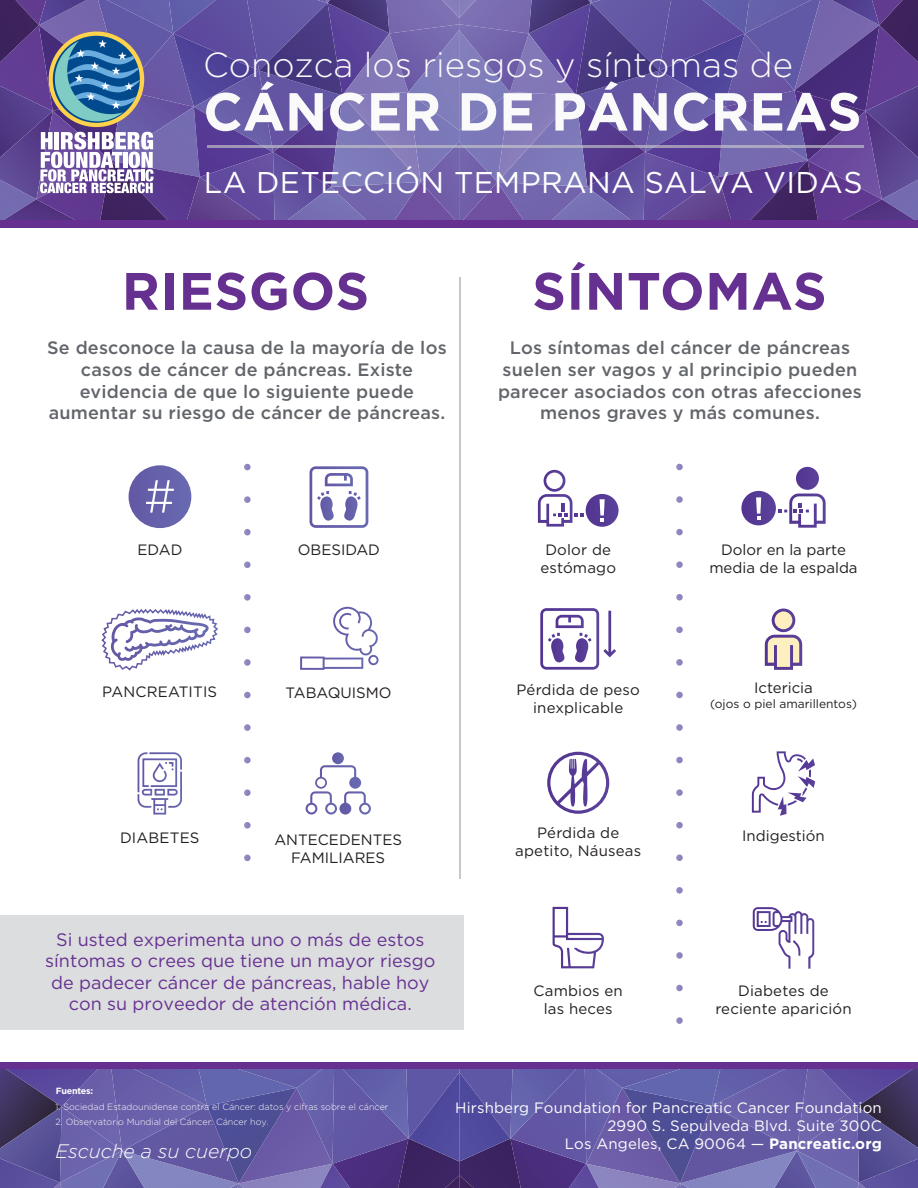
<style>
.page{position:relative;width:918px;height:1188px;background:#fff}
.page>*{position:absolute;margin:0;border:0;box-sizing:border-box;transform-origin:0 0}
.t1{font:700 53.55px "Gotham";color:#fafafa}
.t2{font:700 52.5px "Gotham";letter-spacing:.01em;color:#663091}
.t3{font:300 34.65px "Gotham";color:#fafafa}
.t4{font:30px "Gotham";letter-spacing:.01em;color:#fff}
.t5{font:italic 300 19.5px "Gotham";color:#fff}
.t6{font:500 18px/21.6px "Gotham";letter-spacing:.01em;color:#62656a;text-align:center}
.t7{font:18px/21.6px "Gotham";color:#663091;text-align:center}
.t8{font:15px/18px "Gotham";letter-spacing:.01em;color:#231f20;text-align:center}
.t9{font:15px/18px "Gotham";letter-spacing:.01em;color:#fff;text-align:right}
.t10{font:12px "Gotham";color:#231f20}
.t11{font:300 9px "Gotham";color:#fcfcfc}
.t12{font:700 9px "Gotham";letter-spacing:-.03em;color:#fcfcfc}
.s1{font-weight:700}
</style>
<div class="page">
<svg style="left:0;top:1068px;width:918px;height:120px;background:#60579e"></svg>
<div style="left:0;top:220px;width:918px;height:8px;background:#663091"></div>
<div style="left:0;top:1062px;width:918px;height:6px;background:#663091"></div>
<div style="left:0;top:915px;width:464px;height:114px;background:#dcdddf"></div>
<hr style="left:460px;top:278px;width:1px;height:601px;background:#c7c8ca">
<svg style="left:0;top:0;width:918px;height:220px;background:#685aa0"></svg>
<svg style="left:244px;top:464px;width:7px;height:397px"></svg>
<svg style="left:676px;top:464px;width:7px;height:560px"></svg>
<div style="left:796px;top:467px;width:23px;height:23px;background:#573c96;border-radius:11px"></div>
<div style="left:741px;top:491px;width:35px;height:34px;background:#573c97;border-radius:17px"></div>
<svg style="left:756px;top:497px;width:5px;height:23px"></svg>
<svg style="left:778px;top:494px;width:48px;height:34px"></svg>
<svg style="left:586px;top:494px;width:33px;height:33px"></svg>
<svg style="left:600px;top:499px;width:5px;height:22px"></svg>
<svg style="left:538px;top:470px;width:45px;height:57px"></svg>
<svg style="left:540px;top:608px;width:76px;height:62px"></svg>
<svg style="left:553px;top:907px;width:51px;height:61px"></svg>
<svg style="left:547px;top:752px;width:62px;height:62px"></svg>
<svg style="left:300px;top:606px;width:79px;height:64px"></svg>
<svg style="left:101px;top:608px;width:117px;height:63px"></svg>
<svg style="left:310px;top:466px;width:58px;height:62px"></svg>
<div style="left:129px;top:465px;width:62px;height:63px;background:#6661ab;border-radius:31px"></div>
<svg style="left:146px;top:480px;width:28px;height:33px"></svg>
<svg style="left:306px;top:752px;width:65px;height:63px"></svg>
<svg style="left:138px;top:752px;width:44px;height:63px"></svg>
<svg style="left:765px;top:609px;width:37px;height:61px"></svg>
<svg style="left:753px;top:907px;width:61px;height:62px"></svg>
<svg style="left:752px;top:751px;width:63px;height:65px"></svg>
<h3 class="t3" style="left:203px;top:43px;width:591px">Conozca los riesgos y síntomas de</h3>
<h1 class="t1" style="left:203px;top:76px;width:660px">CÁNCER DE PÁNCREAS</h1>
<h3 class="t4" style="left:204px;top:163px;width:660px">LA DETECCIÓN TEMPRANA SALVA VIDAS</h3>
<h2 class="t2" style="left:122px;top:256px;width:249px">RIESGOS</h2>
<h2 class="t2" style="left:532px;top:256px;width:296px">SÍNTOMAS</h2>
<p class="t6" style="left:47px;top:337px;width:401px">Se desconoce la causa de la mayoría de los casos de cáncer de páncreas. Existe evidencia de que lo siguiente puede aumentar su riesgo de cáncer de páncreas.</p>
<p class="t6" style="left:498px;top:337px;width:365px">Los síntomas del cáncer de páncreas suelen ser vagos y al principio pueden parecer asociados con otras afecciones menos graves y más comunes.</p>
<p class="t8" style="left:137px;top:540px;width:47px">EDAD</p>
<p class="t8" style="left:298px;top:540px;width:84px">OBESIDAD</p>
<p class="t8" style="left:102px;top:683px;width:116px">PANCREATITIS</p>
<p class="t8" style="left:285px;top:683px;width:108px">TABAQUISMO</p>
<p class="t8" style="left:540px;top:540px;width:77px">Dolor de estómago</p>
<p class="t8" style="left:516px;top:681px;width:125px">Pérdida de peso inexplicable</p>
<p class="t8" style="left:709px;top:541px;width:150px">Dolor en la parte media de la espalda</p>
<p class="t8" style="left:754px;top:679px;width:60px">Ictericia</p>
<p class="t10" style="left:710px;top:696px;width:148px">(ojos o piel amarillentos)</p>
<p class="t8" style="left:120px;top:828px;width:81px">DIABETES</p>
<p class="t8" style="left:274px;top:830px;width:129px">ANTECEDENTES<br>FAMILIARES</p>
<p class="t7" style="left:45px;top:928px;width:392px">Si usted experimenta uno o más de estos síntomas o crees que tiene un mayor riesgo de padecer cáncer de páncreas, hable hoy con su proveedor de atención médica.</p>
<p class="t8" style="left:515px;top:823px;width:127px">Pérdida de apetito, Náuseas</p>
<p class="t8" style="left:534px;top:982px;width:91px">Cambios en las heces</p>
<p class="t8" style="left:742px;top:826px;width:84px">Indigestión</p>
<p class="t8" style="left:715px;top:982px;width:138px">Diabetes de reciente aparición</p>
<p class="t12" style="left:56px;top:1085px;width:39px">Fuentes:</p>
<p class="t11" style="left:56px;top:1102px;width:334px">1. Sociedad Estadounidense contra el Cáncer: datos y cifras sobre el cáncer</p>
<p class="t11" style="left:56px;top:1117px;width:215px">2. Observatorio Mundial del Cáncer: Cáncer hoy.</p>
<p class="t5" style="left:56px;top:1139px;width:198px">Escuche a su cuerpo</p>
<p class="t9" style="left:455px;top:1099px;width:428px">Hirshberg Foundation for Pancreatic Cancer Foundation<br>2990 S. Sepulveda Blvd. Suite 300C<br>Los Angeles, CA 90064 — <span class="s1">Pancreatic.org</span></p>
</div>
